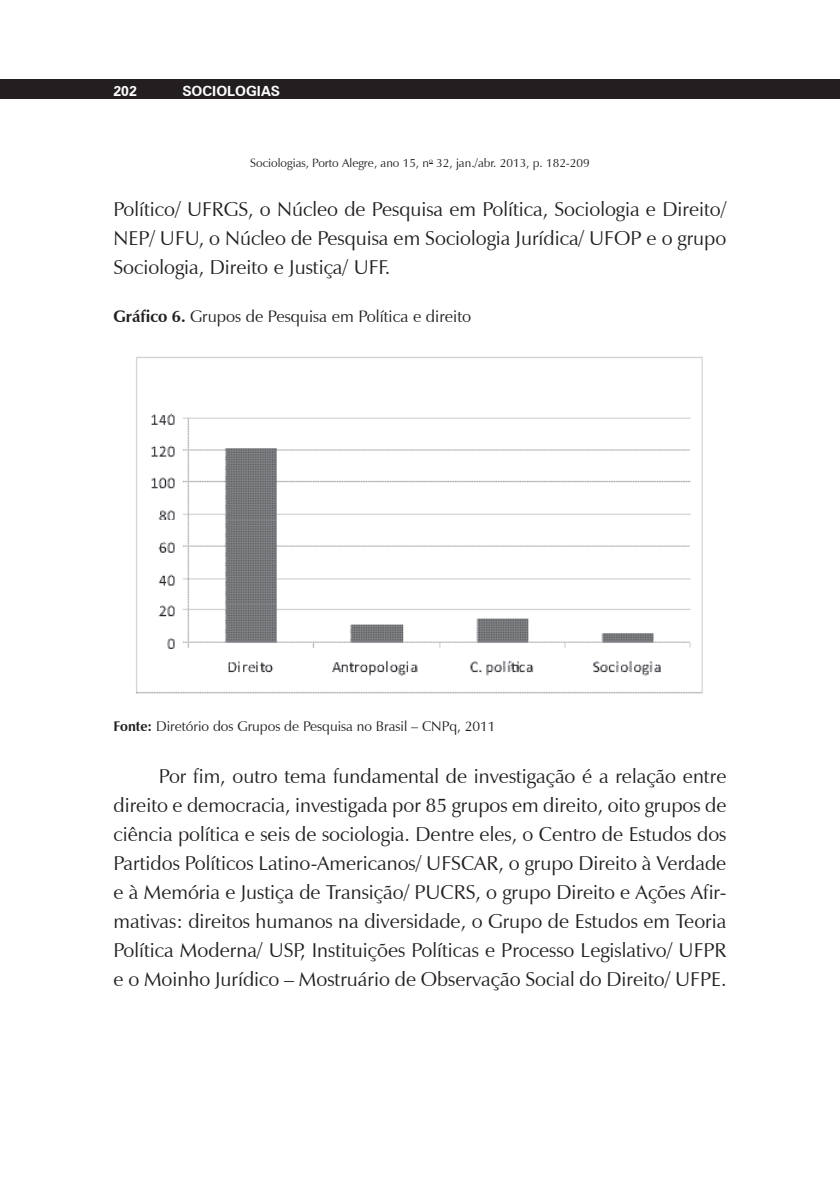
<style>
.page{position:relative;width:840px;height:1191px;background:#fff}
.page>*{position:absolute;margin:0;border:0;box-sizing:border-box;transform-origin:0 0}
.t1{font:20px/29px "Zapf Humanist 601 BT";color:#231f20;text-align:justify}
.t2{font:16.6px "Zapf Humanist 601 BT";color:#231f20}
.t3{font:14px "Zapf Humanist 601 BT";color:#231f20}
.t4{font:700 14px "Zurich BT";color:#fff}
.t5{font:12px "Zapf Humanist 601 BT";color:#231f20}
.s1{font-weight:700}
</style>
<div class="page">
<div style="left:0;top:79px;width:839px;height:20px;background:#231f20"></div>
<img style="left:136px;top:357px;width:567px;height:337px">
<p class="t4" style="left:113px;top:82px;width:25px">202</p>
<p class="t4" style="left:182px;top:82px;width:99px">SOCIOLOGIAS</p>
<p class="t5" style="left:250px;top:155px;width:341px">Sociologias, Porto Alegre, ano 15, n<sup>o</sup> 32, jan./abr. 2013, p. 182-209</p>
<p class="t1" style="left:113px;top:194px;width:614px">Político/ UFRGS, o Núcleo de Pesquisa em Política, Sociologia e Direito/ NEP/ UFU, o Núcleo de Pesquisa em Sociologia Jurídica/ UFOP e o grupo Sociologia, Direito e Justiça/ UFF.</p>
<p class="t2" style="left:113px;top:306px;width:359px"><span class="s1">Gráfico 6.</span> Grupos de Pesquisa em Política e direito</p>
<p class="t3" style="left:113px;top:717px;width:383px"><span class="s1">Fonte:</span> Diretório dos Grupos de Pesquisa no Brasil – CNPq, 2011</p>
<p class="t1" style="left:113px;top:761px;width:614px;text-indent:45px">Por fim, outro tema fundamental de investigação é a relação entre direito e democracia, investigada por 85 grupos em direito, oito grupos de ciência política e seis de sociologia. Dentre eles, o Centro de Estudos dos Partidos Políticos Latino-Americanos/ UFSCAR, o grupo Direito à Verdade e à Memória e Justiça de Transição/ PUCRS, o grupo Direito e Ações Afir&shy;mativas: direitos humanos na diversidade, o Grupo de Estudos em Teoria Política Moderna/ USP, Instituições Políticas e Processo Legislativo/ UFPR e o Moinho Jurídico – Mostruário de Observação Social do Direito/ UFPE.</p>
</div>
